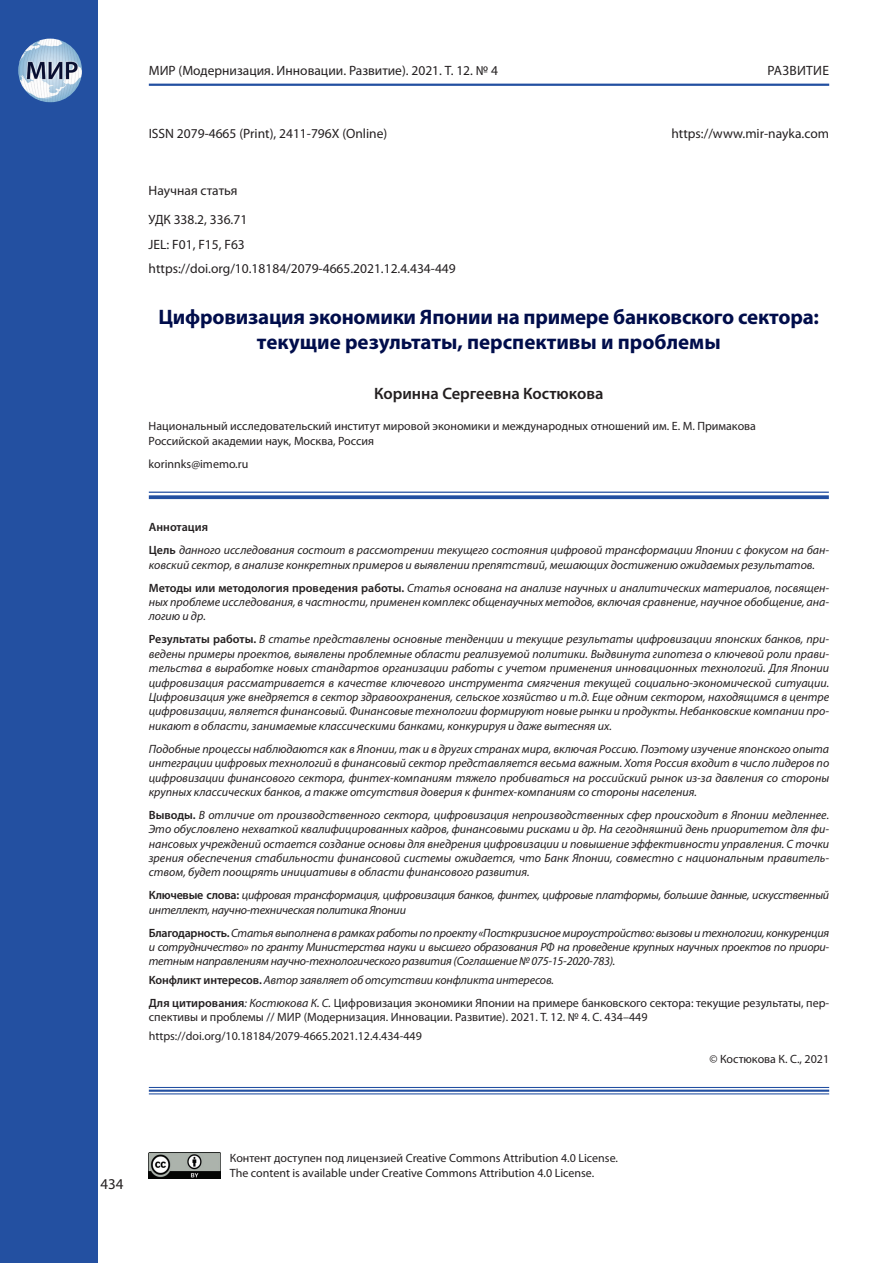
<style>
.page{position:relative;width:893px;height:1263px;background:#fff}
.page>*{position:absolute;margin:0;border:0;box-sizing:border-box;transform-origin:0 0}
.t1{font:700 21px/25.2px "Myriad Pro";letter-spacing:-.01em;color:#000d4b;text-align:center}
.t2{font:600 16.5px "Myriad Pro";color:#231f20}
.t3{font:15px "Myriad Pro";color:#231f20}
.t4{font:13.5px/29px "Myriad Pro";color:#231f20}
.t5{font:italic 12px/14.4px "Myriad Pro";color:#231f20;text-align:justify}
.t6{font:12px/14.4px "Myriad Pro";color:#231f20}
.t7{font:italic 12px/14.4px "Myriad Pro";letter-spacing:-.02em;color:#231f20}
.s1{font-weight:600;font-style:normal}
.s2{font-weight:600}
.s3{font-style:italic}
</style>
<div class="page">
<div style="left:0;top:0;width:97px;height:1263px;background:#2350a1"></div>
<img style="left:18px;top:39px;width:64px;height:63px;border-radius:32px">
<hr style="left:149px;top:84px;width:680px;height:2px;background:#224fa1">
<hr style="left:149px;top:1087px;width:680px;height:1px;background:#224fa1">
<hr style="left:149px;top:1089px;width:680px;height:3px;background:#224fa1">
<hr style="left:149px;top:1093px;width:680px;height:1px;background:#224fa1">
<hr style="left:149px;top:492px;width:680px;height:1px;background:#224fa1">
<svg style="left:149px;top:495px;width:680px;height:4px;background:#345da8"></svg>
<img style="left:149px;top:1152px;width:72px;height:26px">
<p class="t4" style="left:149px;top:56px;width:351px">МИР (Модернизация. Инновации. Развитие). 2021. Т. 12. № 4</p>
<p class="t4" style="left:768px;top:56px;width:39px">Развити</p>
<p class="t4" style="left:822px;top:56px;width:8px">е</p>
<p class="t4" style="left:149px;top:118px;width:240px">ISSN 2079-4665 (Print), 2411-796X (Online)</p>
<p class="t4" style="left:671px;top:118px;width:159px">https://www.mir-nayka.com</p>
<p class="t4" style="left:149px;top:176px;width:100px">Научная статья<br>УДК 338.2, 336.71</p>
<p class="t4" style="left:149px;top:232px;width:309px;line-height:24.8px">JEL: F01, F15, F63 https://doi.org/10.18184/2079-4665.2021.12.4.434-449</p>
<h1 class="t1" style="left:159px;top:304px;width:662px">Цифровизация экономики Японии на примере банковского сектора: текущие результаты, перспективы и проблемы</h1>
<h2 class="t2" style="left:374px;top:383px;width:231px">Коринна Сергеевна Костюкова</h2>
<p class="t6" style="left:149px;top:419px;width:609px">Национальный исследовательский институт мировой экономики и международных отношений им. Е. М. Примакова<br>Российской академии наук, Москва, Россия</p>
<p class="t6" style="left:149px;top:456px;width:101px">korinnks@imemo.ru</p>
<p class="t5" style="left:149px;top:516px;width:682px;line-height:23px"><span class="s1">Аннотация<br>Цель</span> данного исследования состоит в рассмотрении текущего состояния цифровой трансформации Японии с фокусом на бан-</p>
<p class="t5" style="left:149px;top:553px;width:682px;line-height:23px">ковский сектор, в анализе конкретных примеров и выявлении препятствий, мешающих достижению ожидаемых результатов.<br><span class="s1">Методы или методология проведения работы.</span> Статья основана на анализе научных и аналитических материалов, посвящен-</p>
<p class="t5" style="left:149px;top:595px;width:682px">ных проблеме исследования, в частности, применен комплекс общенаучных методов, включая сравнение, научное обобщение, ана&shy;логию и др.</p>
<p class="t5" style="left:149px;top:632px;width:682px"><span class="s1">Результаты работы.</span> В статье представлены основные тенденции и текущие результаты цифровизации японских банков, при&shy;ведены примеры проектов, выявлены проблемные области реализуемой политики. Выдвинута гипотеза о ключевой роли прави&shy;тельства в выработке новых стандартов организации работы с учетом применения инновационных технологий. Для Японии цифровизация рассматривается в качестве ключевого инструмента смягчения текущей социально-экономической ситуации.<br>Цифровизация уже внедряется в сектор здравоохранения, сельское хозяйство и т.д. Еще одним сектором, находящимся в центре цифровизации, является финансовый. Финансовые технологии формируют новые рынки и продукты. Небанковские компании про&shy;никают в области, занимаемые классическими банками, конкурируя и даже вытесняя их.</p>
<p class="t5" style="left:149px;top:741px;width:682px">Подобные процессы наблюдаются как в Японии, так и в других странах мира, включая Россию. Поэтому изучение японского опыта интеграции цифровых технологий в финансовый сектор представляется весьма важным. Хотя Россия входит в число лидеров по цифровизации финансового сектора, финтех-компаниям тяжело пробиваться на российский рынок из-за давления со стороны крупных классических банков, а также отсутствия доверия к финтех-компаниям со стороны населения.</p>
<p class="t5" style="left:149px;top:807px;width:682px"><span class="s1">Выводы.</span> В отличие от производственного сектора, цифровизация непроизводственных сфер происходит в Японии медленнее.<br>Это обусловлено нехваткой квалифицированных кадров, финансовыми рисками и др. На сегодняшний день приоритетом для фи&shy;нансовых учреждений остается создание основы для внедрения цифровизации и повышение эффективности управления. С точки зрения обеспечения стабильности финансовой системы ожидается, что Банк Японии, совместно с национальным правитель&shy;ством, будет поощрять инициативы в области финансового развития.</p>
<p class="t7" style="left:149px;top:888px;width:682px"><span class="s1">Ключевые слова:</span> цифровая трансформация, цифровизация банков, финтех, цифровые платформы, большие данные, искусственный интеллект, научно-техническая политика Японии</p>
<p class="t5" style="left:149px;top:925px;width:682px"><span class="s1">Благодарность.</span> Статья выполнена в рамках работы по проекту «Посткризисное мироустройство: вызовы и технологии, конкуренция и сотрудничество» по гранту Министерства науки и высшего образования РФ на проведение крупных научных проектов по приори&shy;тетным направлениям научно-технологического развития (Соглашение № 075-15-2020-783).</p>
<p class="t6" style="left:149px;top:968px;width:682px;line-height:23px"><span class="s2">Конфликт интересов.</span> <span class="s3">Автор заявляет об отсутствии конфликта интересов.<br></span><span class="s2">Для цитирования</span><span class="s3">: Костюкова К. С.</span> Цифровизация экономики Японии на примере банковского сектора: текущие результаты, пер-</p>
<p class="t6" style="left:149px;top:1008px;width:500px;line-height:18.6px">спективы и проблемы // МИР (Модернизация. Инновации. Развитие). 2021. Т. 12. № 4. С. 434–449 https://doi.org/10.18184/2079-4665.2021.12.4.434-449</p>
<p class="t6" style="left:709px;top:1051px;width:121px">© Костюкова К. С., 2021</p>
<p class="t3" style="left:101px;top:1175px;width:25px">434</p>
<p class="t6" style="left:230px;top:1150px;width:390px;line-height:15px">Контент доступен под лицензией Creative Commons Attribution 4.0 License.<br>The content is available under Creative Commons Attribution 4.0 License.</p>
</div>
